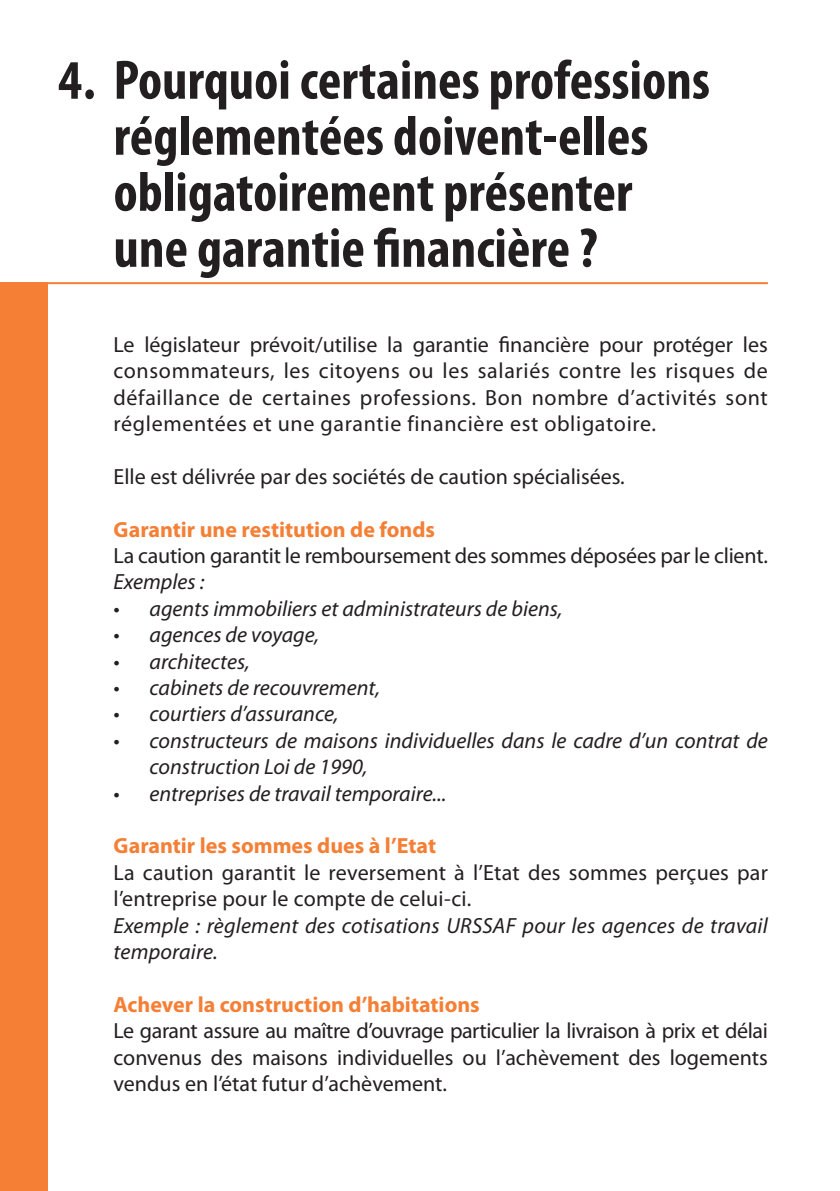
<style>
.page{position:relative;width:840px;height:1191px;background:#fff}
.page>*{position:absolute;margin:0;border:0;box-sizing:border-box;transform-origin:0 0}
.t1{font:700 condensed 56px/56px "Myriad Pro";color:#231f20}
.t2{font:22px/26.4px "Myriad Pro";color:#231f20;text-align:justify}
.t3{font:italic 22px/26.4px "Myriad Pro";color:#231f20}
.t4{font:700 22px "Myriad Pro";color:#f47f35}
</style>
<div class="page">
<hr style="left:0;top:282px;width:767px;height:2px;background:#f47f35">
<div style="left:0;top:282px;width:48px;height:909px;background:#f47f35"></div>
<h1 class="t1" style="left:113px;top:51px;width:597px;text-indent:-55px">4. Pourquoi certaines professions réglementées doivent-elles obligatoirement présenter une garantie financière ?</h1>
<p class="t2" style="left:113px;top:331px;width:655px">Le législateur prévoit/utilise la garantie financière pour protéger les consommateurs, les citoyens ou les salariés contre les risques de défaillance de certaines professions. Bon nombre d’activités sont réglementées et une garantie financière est obligatoire.</p>
<p class="t2" style="left:113px;top:463px;width:512px">Elle est délivrée par des sociétés de caution spécialisées.</p>
<p class="t4" style="left:113px;top:515px;width:323px">Garantir une restitution de fonds</p>
<p class="t2" style="left:113px;top:542px;width:655px">La caution garantit le remboursement des sommes déposées par le client.</p>
<p class="t3" style="left:113px;top:568px;width:92px">Exemples :</p>
<p class="t3" style="left:113px;top:595px;width:450px">• agents immobiliers et administrateurs de biens,</p>
<p class="t3" style="left:113px;top:621px;width:207px">• agences de voyage,</p>
<p class="t3" style="left:113px;top:647px;width:138px">• architectes,</p>
<p class="t3" style="left:113px;top:674px;width:268px">• cabinets de recouvrement,</p>
<p class="t3" style="left:113px;top:700px;width:226px">• courtiers d’assurance,</p>
<p class="t3" style="left:149px;top:727px;width:619px;text-indent:-36px">• constructeurs de maisons individuelles dans le cadre d’un contrat de construction Loi de 1990,</p>
<p class="t3" style="left:113px;top:779px;width:334px">• entreprises de travail temporaire...</p>
<p class="t4" style="left:113px;top:831px;width:324px">Garantir les sommes dues à l’Etat</p>
<p class="t2" style="left:113px;top:859px;width:655px">La caution garantit le reversement à l’Etat des sommes perçues par l’entreprise pour le compte de celui-ci.</p>
<p class="t3" style="left:113px;top:911px;width:655px">Exemple : règlement des cotisations URSSAF pour les agences de travail temporaire.</p>
<p class="t4" style="left:113px;top:990px;width:367px">Achever la construction d’habitations</p>
<p class="t2" style="left:113px;top:1017px;width:655px">Le garant assure au maître d’ouvrage particulier la livraison à prix et délai convenus des maisons individuelles ou l’achèvement des logements vendus en l’état futur d’achèvement.</p>
</div>
